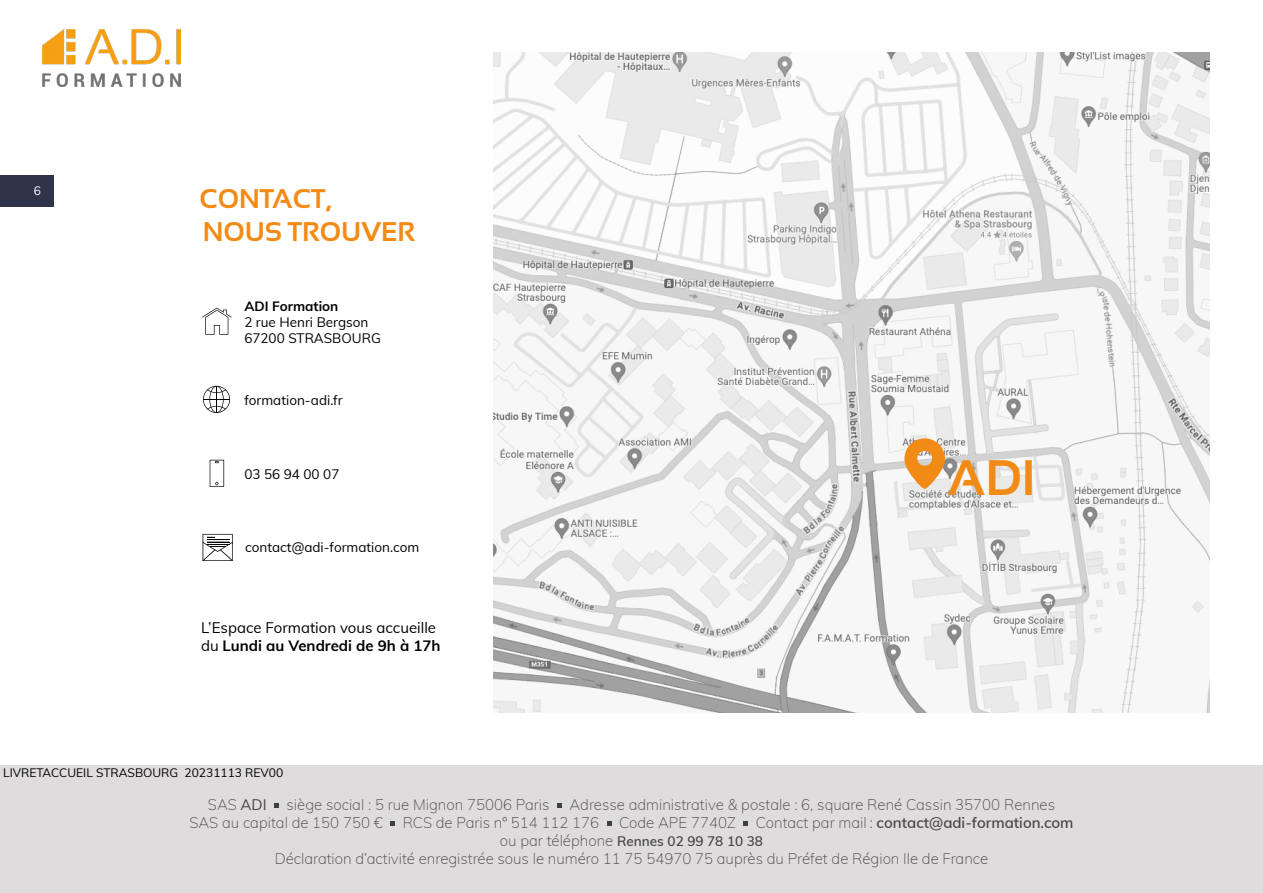
<style>
.page{position:relative;width:1263px;height:893px;background:#fff}
.page>*{position:absolute;margin:0;border:0;box-sizing:border-box;transform-origin:0 0}
.t1{font:700 49.8px "Sansation";color:#f28b16}
.t2{font:700 27px/32.4px "Sansation";color:#f28b16}
.t3{font:200 15px "Muli";color:#464646}
.t4{font:15px/18px "Muli";color:#000}
.t5{font:600 15px "Muli";color:#464646}
.t6{font:13.5px "Muli";color:#000}
.t7{font:600 13.5px "Muli";color:#464646}
.t8{font:700 13.5px "Muli";color:#000}
.t9{font:12px "Muli";color:#000}
.t10{font:12px "Muli";color:#fff}
.s1{font-weight:700}
.s2{font-weight:400}
.s3{font-weight:200}
.s4{font-weight:200;font-size:15px}
</style>
<div class="page">
<img style="left:42px;top:30px;width:139px;height:56px">
<div style="left:0;top:765px;width:1263px;height:128px;background:#dfdcdd"></div>
<svg style="left:274px;top:803px;width:5px;height:5px"></svg>
<svg style="left:557px;top:803px;width:5px;height:5px"></svg>
<svg style="left:390px;top:821px;width:5px;height:5px"></svg>
<svg style="left:607px;top:821px;width:5px;height:5px"></svg>
<svg style="left:743px;top:821px;width:5px;height:5px"></svg>
<svg style="left:210px;top:460px;width:14px;height:27px"></svg>
<svg style="left:203px;top:386px;width:27px;height:27px"></svg>
<img style="left:494px;top:53px;width:715px;height:660px">
<div style="left:0;top:176px;width:54px;height:31px;background:#303449"></div>
<svg style="left:202px;top:308px;width:30px;height:27px"></svg>
<svg style="left:203px;top:534px;width:30px;height:27px"></svg>
<svg style="left:904px;top:438px;width:41px;height:51px;background:#ebac64"></svg>
<p class="t10" style="left:34px;top:182px;width:9px">6</p>
<p class="t2" style="left:199px;top:183px;width:217px">CONTACT,<br>NOUS TROUVER</p>
<p class="t8" style="left:244px;top:296px;width:96px">ADI Formation</p>
<p class="t6" style="left:244px;top:313px;width:126px">2 rue Henri Bergson</p>
<p class="t6" style="left:244px;top:329px;width:138px">67200 STRASBOURG</p>
<p class="t6" style="left:244px;top:391px;width:100px">formation-adi.fr</p>
<p class="t6" style="left:244px;top:465px;width:97px">03 56 94 00 07</p>
<p class="t6" style="left:245px;top:537px;width:176px">contact@adi-formation.com</p>
<p class="t4" style="left:201px;top:617px;width:241px">L’Espace Formation vous accueille du <span class="s1">Lundi au Vendredi de 9h à 17h</span></p>
<p class="t9" style="left:3px;top:764px;width:282px">LIVRETACCUEIL STRASBOURG 20231113 REV00</p>
<h1 class="t1" style="left:947px;top:450px;width:90px">ADI</h1>
<p class="t3" style="left:208px;top:793px;width:60px">SAS <span class="s2">ADI</span></p>
<p class="t3" style="left:287px;top:793px;width:264px">siège social : 5 rue Mignon 75006 Paris</p>
<p class="t3" style="left:569px;top:793px;width:487px">Adresse administrative &amp; postale : 6, square René Cassin 35700 Rennes</p>
<p class="t3" style="left:189px;top:811px;width:195px">SAS au capital de 150 750 €</p>
<p class="t3" style="left:403px;top:811px;width:198px">RCS de Paris n° 514 112 176</p>
<p class="t3" style="left:619px;top:811px;width:118px">Code APE 7740Z</p>
<p class="t5" style="left:756px;top:811px;width:319px"><span class="s3">Contact par mail :</span> contact@adi-formation.com</p>
<p class="t7" style="left:500px;top:831px;width:265px"><span class="s4">ou par téléphone</span> Rennes 02 99 78 10 38</p>
<p class="t3" style="left:275px;top:847px;width:715px">Déclaration d’activité enregistrée sous le numéro 11 75 54970 75 auprès du Préfet de Région Ile de France</p>
</div>
